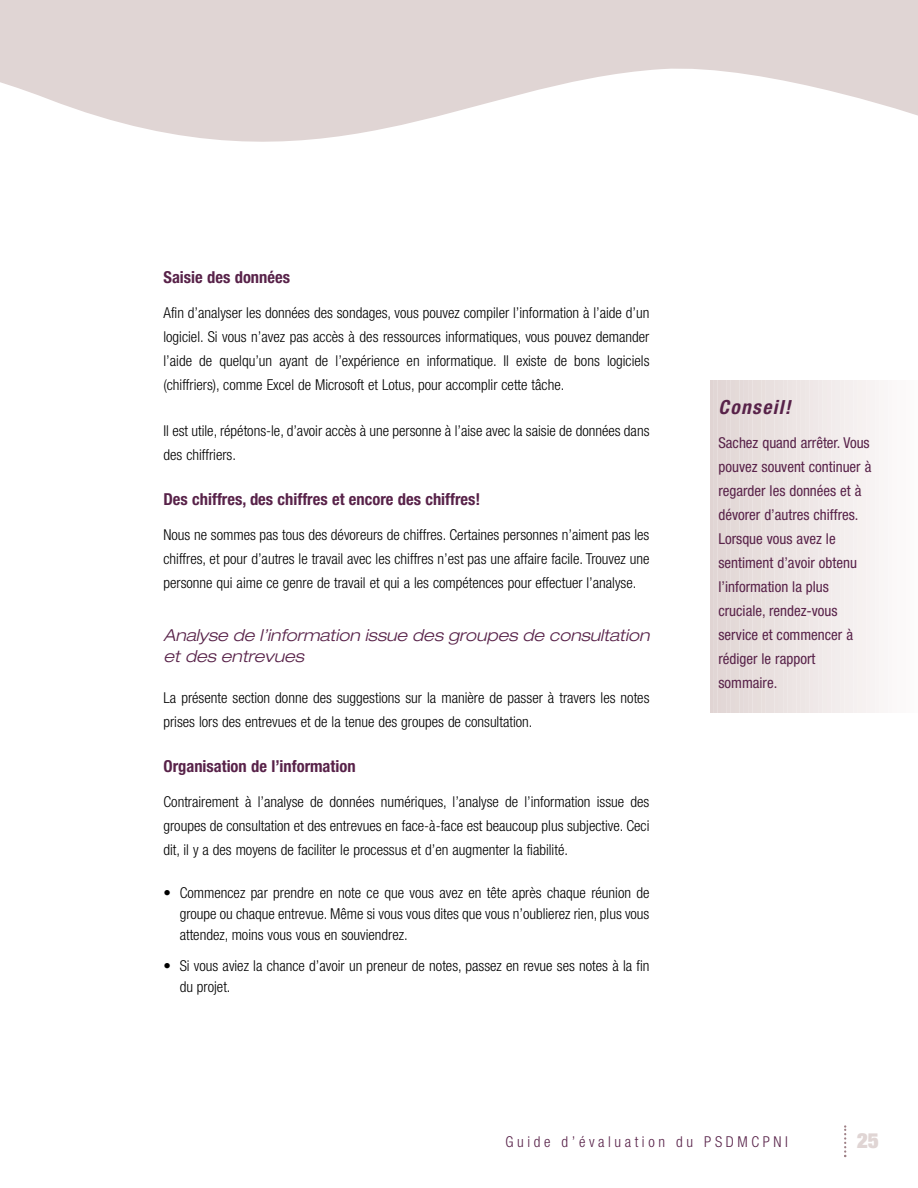
<style>
.page{position:relative;width:918px;height:1188px;background:#fff}
.page>*{position:absolute;margin:0;border:0;box-sizing:border-box;transform-origin:0 0}
.t1{font:900 expanded 21px "Helvetica Neue";color:#e0d5d4}
.t2{font:italic 700 condensed 19.5px "Helvetica Neue";letter-spacing:.07em;color:#582249}
.t3{font:700 condensed 16.5px "Helvetica Neue";color:#582249}
.t4{font:italic 300 expanded 16.5px/21px "Helvetica Neue";color:#582249}
.t5{font:300 condensed 15px/24px "Helvetica Neue";color:#000;text-align:justify}
.t6{font:condensed 15px/24px "Helvetica Neue";color:#582249}
.t7{font:300 condensed 15px "Helvetica Neue";letter-spacing:.24em;color:#582249}
</style>
<div class="page">
<hr style="left:710px;top:380px;width:4px;height:333px;background:#e0d4d3">
<div style="left:713px;top:380px;width:5px;height:333px;background:#e1d6d5"></div>
<div style="left:717px;top:380px;width:5px;height:333px;background:#e2d6d5"></div>
<div style="left:721px;top:380px;width:6px;height:333px;background:#e2d7d6"></div>
<div style="left:726px;top:380px;width:5px;height:333px;background:#e3d8d7"></div>
<div style="left:730px;top:380px;width:6px;height:333px;background:#e3d9d8"></div>
<div style="left:735px;top:380px;width:5px;height:333px;background:#e4dad8"></div>
<div style="left:739px;top:380px;width:5px;height:333px;background:#e4dad9"></div>
<div style="left:743px;top:380px;width:6px;height:333px;background:#e5dbda"></div>
<div style="left:748px;top:380px;width:5px;height:333px;background:#e6dcdb"></div>
<div style="left:752px;top:380px;width:5px;height:333px;background:#e7dddc"></div>
<div style="left:756px;top:380px;width:6px;height:333px;background:#e7dedc"></div>
<div style="left:761px;top:380px;width:5px;height:333px;background:#e8dfdd"></div>
<div style="left:765px;top:380px;width:6px;height:333px;background:#e8e0df"></div>
<div style="left:770px;top:380px;width:5px;height:333px;background:#e9e0df"></div>
<div style="left:774px;top:380px;width:5px;height:333px;background:#eae1e0"></div>
<div style="left:778px;top:380px;width:6px;height:333px;background:#eae2e1"></div>
<div style="left:783px;top:380px;width:5px;height:333px;background:#ebe3e2"></div>
<div style="left:787px;top:380px;width:6px;height:333px;background:#ece4e3"></div>
<div style="left:791px;top:380px;width:6px;height:333px;background:#ede5e4"></div>
<div style="left:796px;top:380px;width:5px;height:333px;background:#ede5e4"></div>
<div style="left:800px;top:380px;width:6px;height:333px;background:#ede6e5"></div>
<div style="left:805px;top:380px;width:5px;height:333px;background:#eee7e6"></div>
<div style="left:809px;top:380px;width:5px;height:333px;background:#efe7e7"></div>
<div style="left:813px;top:380px;width:6px;height:333px;background:#efe8e8"></div>
<div style="left:818px;top:380px;width:5px;height:333px;background:#f0e9e9"></div>
<div style="left:822px;top:380px;width:6px;height:333px;background:#f1ebea"></div>
<div style="left:826px;top:380px;width:6px;height:333px;background:#f2ebeb"></div>
<div style="left:831px;top:380px;width:5px;height:333px;background:#f2ecec"></div>
<div style="left:835px;top:380px;width:6px;height:333px;background:#f2eded"></div>
<div style="left:840px;top:380px;width:5px;height:333px;background:#f3eeed"></div>
<div style="left:844px;top:380px;width:5px;height:333px;background:#f4efee"></div>
<div style="left:848px;top:380px;width:6px;height:333px;background:#f4efef"></div>
<div style="left:853px;top:380px;width:5px;height:333px;background:#f5f0f0"></div>
<div style="left:857px;top:380px;width:6px;height:333px;background:#f6f1f0"></div>
<div style="left:862px;top:380px;width:5px;height:333px;background:#f6f1f1"></div>
<div style="left:866px;top:380px;width:5px;height:333px;background:#f7f2f2"></div>
<div style="left:870px;top:380px;width:6px;height:333px;background:#f7f3f3"></div>
<div style="left:875px;top:380px;width:5px;height:333px;background:#f8f4f4"></div>
<div style="left:879px;top:380px;width:6px;height:333px;background:#f9f6f5"></div>
<div style="left:883px;top:380px;width:6px;height:333px;background:#f9f6f6"></div>
<div style="left:888px;top:380px;width:5px;height:333px;background:#faf7f7"></div>
<div style="left:892px;top:380px;width:6px;height:333px;background:#fbf8f8"></div>
<div style="left:897px;top:380px;width:5px;height:333px;background:#fbf9f9"></div>
<div style="left:901px;top:380px;width:5px;height:333px;background:#fbf9f9"></div>
<div style="left:905px;top:380px;width:6px;height:333px;background:#fcfafa"></div>
<div style="left:910px;top:380px;width:5px;height:333px;background:#fcfbfb"></div>
<svg style="left:844px;top:1125px;width:2px;height:32px"></svg>
<svg style="left:0;top:0;width:918px;height:142px;fill:#e0d5d4"></svg>
<p class="t3" style="left:164px;top:271px;width:128px">Saisie des données</p>
<p class="t5" style="left:164px;top:302px;width:488px">Afin d’analyser les données des sondages, vous pouvez compiler l’information à l’aide d’un logiciel. Si vous n’avez pas accès à des ressources informatiques, vous pouvez demander l’aide de quelqu’un ayant de l’expérience en informatique. Il existe de bons logiciels (chiffriers), comme Excel de Microsoft et Lotus, pour accomplir cette tâche.</p>
<p class="t5" style="left:164px;top:420px;width:488px">Il est utile, répétons-le, d’avoir accès à une personne à l’aise avec la saisie de données dans des chiffriers.</p>
<p class="t3" style="left:164px;top:493px;width:318px">Des chiffres, des chiffres et encore des chiffres!</p>
<p class="t5" style="left:164px;top:524px;width:487px">Nous ne sommes pas tous des dévoreurs de chiffres. Certaines personnes n’aiment pas les chiffres, et pour d’autres le travail avec les chiffres n’est pas une affaire facile. Trouvez une personne qui aime ce genre de travail et qui a les compétences pour effectuer l’analyse.</p>
<p class="t4" style="left:164px;top:627px;width:488px">Analyse de l’information issue des groupes de consultation et des entrevues</p>
<p class="t5" style="left:164px;top:687px;width:488px">La présente section donne des suggestions sur la manière de passer à travers les notes prises lors des entrevues et de la tenue des groupes de consultation.</p>
<p class="t3" style="left:164px;top:760px;width:194px">Organisation de l’information</p>
<p class="t5" style="left:164px;top:791px;width:488px">Contrairement à l’analyse de données numériques, l’analyse de l’information issue des groupes de consultation et des entrevues en face-à-face est beaucoup plus subjective. Ceci dit, il y a des moyens de faciliter le processus et d’en augmenter la fiabilité.</p>
<p class="t5" style="left:180px;top:883px;width:471px;line-height:21px;text-indent:-16px">• Commencez par prendre en note ce que vous avez en tête après chaque réunion de groupe ou chaque entrevue. Même si vous vous dites que vous n’oublierez rien, plus vous attendez, moins vous vous en souviendrez.</p>
<p class="t5" style="left:180px;top:957px;width:471px;line-height:21px;text-indent:-16px">• Si vous aviez la chance d’avoir un preneur de notes, passez en revue ses notes à la fin du projet.</p>
<h2 class="t2" style="left:718px;top:400px;width:74px">Conseil!</h2>
<p class="t6" style="left:718px;top:432px;width:154px">Sachez quand arrêter. Vous pouvez souvent continuer à regarder les données et à dévorer d’autres chiffres.<br>Lorsque vous avez le sentiment d’avoir obtenu l’information la plus cruciale, rendez-vous service et commencer à rédiger le rapport sommaire.</p>
<p class="t7" style="left:506px;top:1136px;width:284px">Guide d’évaluation du PSDMCPNI</p>
<h1 class="t1" style="left:857px;top:1133px;width:23px">25</h1>
</div>
